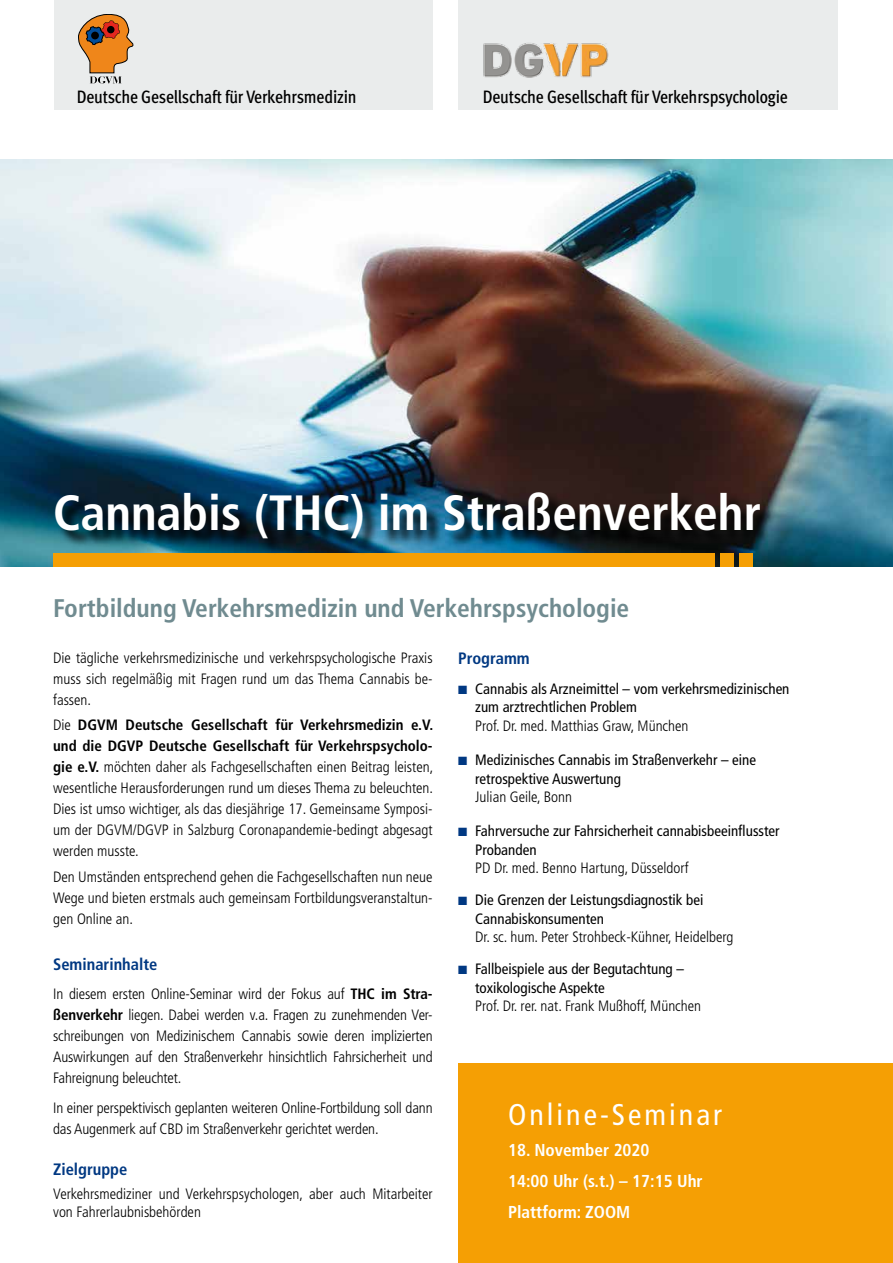
<style>
.page{position:relative;width:893px;height:1263px;background:#fff}
.page>*{position:absolute;margin:0;border:0;box-sizing:border-box;transform-origin:0 0}
.t1{font:700 condensed 49.5px "Frutiger";color:#fff}
.t2{font:condensed 30px "Frutiger";letter-spacing:.1em;color:#fff}
.t3{font:700 condensed 25.5px "Frutiger";color:#708b90}
.t4{font:500 condensed 18px "Meta OT";letter-spacing:-.015em;color:#000}
.t5{font:700 condensed 17.25px/31px "Frutiger";color:#fff}
.t6{font:700 condensed 16.5px "Frutiger";color:#003882}
.t7{font:300 condensed 15px/21px "Frutiger";color:#000;text-align:justify}
.t8{font:condensed 15px/18.8px "Frutiger";color:#000}
.s1{font-weight:700}
.s2{color:#003882}
</style>
<div class="page">
<div style="left:458px;top:1063px;width:435px;height:200px;background:#f59f04"></div>
<img style="left:0;top:159px;width:893px;height:407px">
<div style="left:53px;top:553px;width:661px;height:13px;background:#f59f04"></div>
<div style="left:720px;top:553px;width:13px;height:13px;background:#f59f04"></div>
<div style="left:739px;top:553px;width:13px;height:13px;background:#f59f04"></div>
<svg style="left:56px;top:493px;width:720px;height:62px;background:#19333d"></svg>
<div style="left:54px;top:0;width:379px;height:109px;background:#eaecec"></div>
<svg style="left:78px;top:14px;width:55px;height:69px"></svg>
<div style="left:458px;top:0;width:380px;height:109px;background:#eaecec"></div>
<img style="left:483px;top:43px;width:126px;height:35px">
<p class="t4" style="left:77px;top:85px;width:281px">Deutsche Gesellschaft für Verkehrsmedizin</p>
<p class="t4" style="left:483px;top:85px;width:307px">Deutsche Gesellschaft für Verkehrspsychologie</p>
<h1 class="t1" style="left:53px;top:484px;width:709px">Cannabis (THC) im Straßenverkehr</h1>
<h3 class="t3" style="left:53px;top:593px;width:578px">Fortbildung Verkehrsmedizin und Verkehrspsychologie</h3>
<p class="t7" style="left:53px;top:648px;width:381px">Die tägliche verkehrsmedizinische und verkehrspsychologische Praxis muss sich regelmäßig mit Fragen rund um das Thema Cannabis be&shy;fassen.</p>
<p class="t7" style="left:53px;top:715px;width:382px">Die <span class="s1">DGVM Deutsche Gesellschaft für Verkehrsmedizin e.V. und die DGVP Deutsche Gesellschaft für Verkehrspsycholo&shy;gie e.V.</span> möchten daher als Fachgesellschaften einen Beitrag leisten, wesentliche Herausforderungen rund um dieses Thema zu beleuchten.<br>Dies ist umso wichtiger, als das diesjährige 17. Gemeinsame Symposi&shy;um der DGVM/DGVP in Salzburg Coronapandemie-bedingt abgesagt werden musste.</p>
<p class="t7" style="left:53px;top:866px;width:381px">Den Umständen entsprechend gehen die Fachgesellschaften nun neue Wege und bieten erstmals auch gemeinsam Fortbildungsveranstaltun&shy;gen Online an.</p>
<p class="t6" style="left:53px;top:954px;width:106px">Seminarinhalte</p>
<p class="t7" style="left:53px;top:984px;width:381px">In diesem ersten Online-Seminar wird der Fokus auf <span class="s1">THC im Stra&shy;ßenverkehr</span> liegen. Dabei werden v.a. Fragen zu zunehmenden Ver&shy;schreibungen von Medizinischem Cannabis sowie deren implizierten Auswirkungen auf den Straßenverkehr hinsichtlich Fahrsicherheit und Fahreignung beleuchtet.</p>
<p class="t7" style="left:53px;top:1097px;width:381px">In einer perspektivisch geplanten weiteren Online-Fortbildung soll dann das Augenmerk auf CBD im Straßenverkehr gerichtet werden.</p>
<p class="t6" style="left:53px;top:1160px;width:76px">Zielgruppe</p>
<p class="t7" style="left:53px;top:1184px;width:381px;line-height:18.8px">Verkehrsmediziner und Verkehrspsychologen, aber auch Mitarbeiter von Fahrerlaubnisbehörden</p>
<p class="t6" style="left:458px;top:649px;width:73px">Programm</p>
<p class="t8" style="left:475px;top:679px;width:316px;text-indent:-17px"><span class="s2">■</span> Cannabis als Arzneimittel – vom verkehrsmedizinischen zum arztrechtlichen Problem</p>
<p class="t7" style="left:475px;top:716px;width:215px">Prof. Dr. med. Matthias Graw, München</p>
<p class="t8" style="left:475px;top:750px;width:282px;text-indent:-17px"><span class="s2">■</span> Medizinisches Cannabis im Straßenverkehr – eine retrospektive Auswertung</p>
<p class="t7" style="left:475px;top:787px;width:98px">Julian Geile, Bonn</p>
<p class="t8" style="left:475px;top:821px;width:306px;text-indent:-17px"><span class="s2">■</span> Fahrversuche zur Fahrsicherheit cannabisbeeinflusster<br>Probanden</p>
<p class="t7" style="left:475px;top:858px;width:215px">PD Dr. med. Benno Hartung, Düsseldorf</p>
<p class="t8" style="left:475px;top:890px;width:230px;text-indent:-17px"><span class="s2">■</span> Die Grenzen der Leistungsdiagnostik bei<br>Cannabiskonsumenten</p>
<p class="t7" style="left:475px;top:927px;width:260px">Dr. sc. hum. Peter Strohbeck-Kühner, Heidelberg</p>
<p class="t8" style="left:475px;top:959px;width:210px;text-indent:-17px"><span class="s2">■</span> Fallbeispiele aus der Begutachtung – toxikologische Aspekte</p>
<p class="t7" style="left:475px;top:996px;width:227px">Prof. Dr. rer. nat. Frank Mußhoff, München</p>
<h2 class="t2" style="left:508px;top:1097px;width:215px">Online-Seminar</h2>
<p class="t5" style="left:508px;top:1134px;width:196px">18. November 2020<br>14:00 Uhr (s.t.) – 17:15 Uhr<br>Plattform: ZOOM</p>
</div>
